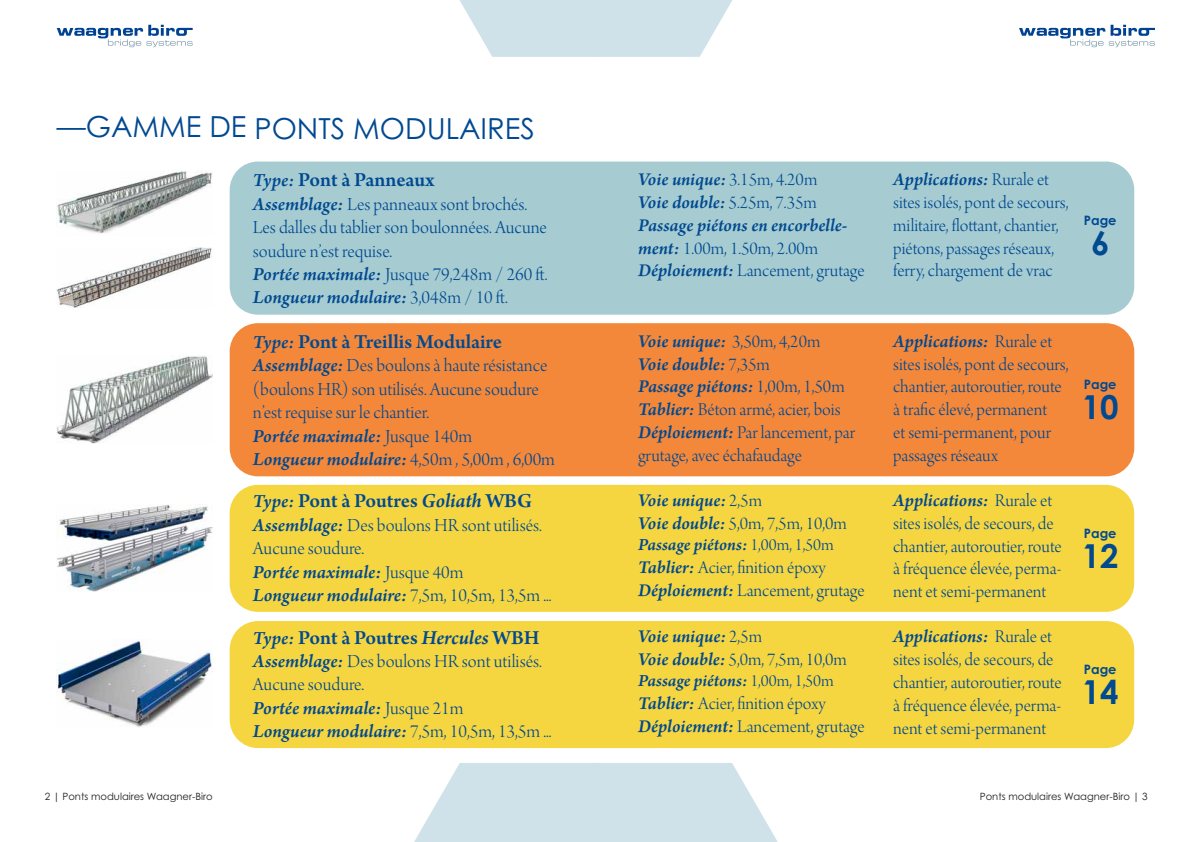
<style>
.page{position:relative;width:1191px;height:842px;background:#fff}
.page>*{position:absolute;margin:0;border:0;box-sizing:border-box;transform-origin:0 0}
.t1{font:700 33px "Century Gothic Pro";color:#014990}
.t2{font:29px "Century Gothic Pro";color:#014990}
.t3{font:600 21px "Arno Pro";letter-spacing:-.005em;color:#014990}
.t4{font:19.5px/23.4px "Arno Pro Light Display";color:#014990}
.t5{font:italic 600 19.5px/23.4px "Arno Pro";letter-spacing:-.005em;color:#014990}
.t6{font:19px/22.8px "Arno Pro Light Display";color:#014990}
.t7{font:italic 600 19px/22.8px "Arno Pro";letter-spacing:-.005em;color:#014990}
.t8{font:italic 600 18px "Arno Pro";color:#014990}
.t9{font:700 13px "Century Gothic Pro";color:#014990}
.t10{font:10px "Century Gothic Pro";color:#231f20}
.s1{font-style:italic;font-size:19.5px}
.s2{font-family:"Arno Pro";font-weight:600;font-style:italic}
.s3{font-family:"Arno Pro Light Display";font-weight:400;font-style:normal}
.s4{font-style:italic}
</style>
<div class="page">
<svg style="left:57px;top:25px;width:136px;height:22px"></svg>
<svg style="left:1019px;top:25px;width:136px;height:22px"></svg>
<svg style="left:459px;top:0;width:273px;height:57px;background:#d4e4eb"></svg>
<svg style="left:414px;top:763px;width:364px;height:79px;background:#d5e4eb"></svg>
<div style="left:230px;top:485px;width:904px;height:127px;background:#f6d640;border-radius:28px"></div>
<div style="left:230px;top:621px;width:904px;height:127px;background:#f6d640;border-radius:28px"></div>
<div style="left:230px;top:323px;width:904px;height:153px;background:#f4883a;border-radius:28px"></div>
<div style="left:230px;top:162px;width:904px;height:153px;background:#a6ccd1;border-radius:28px"></div>
<img style="left:57px;top:170px;width:155px;height:64px">
<img style="left:57px;top:248px;width:155px;height:59px">
<img style="left:57px;top:356px;width:156px;height:87px">
<img style="left:57px;top:504px;width:156px;height:88px">
<img style="left:57px;top:640px;width:156px;height:87px">
<h2 class="t2" style="left:57px;top:111px;width:479px">—GAMME DE PONTS MODULAIRES</h2>
<p class="t3" style="left:253px;top:168px;width:183px"><span class="s1">Type:</span> Pont à Panneaux</p>
<p class="t4" style="left:253px;top:194px;width:296px"><span class="s2">Assemblage:</span> Les panneaux sont brochés.<br>Les dalles du tablier son boulonnées. Aucune soudure n’est requise.<br><span class="s2">Portée maximale:</span> Jusque 79,248m / 260 ft.</p>
<p class="t5" style="left:253px;top:287px;width:257px">Longueur modulaire: <span class="s3">3,048m / 10 ft.</span></p>
<p class="t3" style="left:253px;top:329px;width:251px"><span class="s1">Type:</span> Pont à Treillis Modulaire</p>
<p class="t4" style="left:253px;top:355px;width:296px"><span class="s2">Assemblage:</span> Des boulons à haute résistance (boulons HR) son utilisés. Aucune soudure n’est requise sur le chantier.</p>
<p class="t5" style="left:253px;top:425px;width:304px">Portée maximale: <span class="s3">Jusque 140m<br></span>Longueur modulaire: <span class="s3">4,50m , 5,00m , 6,00m</span></p>
<p class="t3" style="left:253px;top:489px;width:281px"><span class="s1">Type:</span> Pont à Poutres <span class="s4">Goliath</span> WBG</p>
<p class="t4" style="left:253px;top:515px;width:291px"><span class="s2">Assemblage:</span> Des boulons HR sont utilisés.<br>Aucune soudure.</p>
<p class="t5" style="left:253px;top:561px;width:212px">Portée maximale: <span class="s3">Jusque 40m</span></p>
<p class="t4" style="left:253px;top:585px;width:300px"><span class="s2">Longueur modulaire:</span> 7,5m, 10,5m, 13,5m ...</p>
<p class="t3" style="left:253px;top:625px;width:288px"><span class="s1">Type:</span> Pont à Poutres <span class="s4">Hercules</span> WBH</p>
<p class="t4" style="left:253px;top:651px;width:291px"><span class="s2">Assemblage:</span> Des boulons HR sont utilisés.<br>Aucune soudure.</p>
<p class="t5" style="left:253px;top:697px;width:212px">Portée maximale: <span class="s3">Jusque 21m</span></p>
<p class="t4" style="left:253px;top:721px;width:300px"><span class="s2">Longueur modulaire:</span> 7,5m, 10,5m, 13,5m ...</p>
<p class="t7" style="left:638px;top:169px;width:211px">Voie unique: <span class="s3">3.15m, 4.20m<br></span>Voie double: <span class="s3">5.25m, 7.35m<br></span>Passage piétons en encorbelle-</p>
<p class="t6" style="left:638px;top:238px;width:228px"><span class="s2">ment:</span> 1.00m, 1.50m, 2.00m<br><span class="s2">Déploiement:</span> Lancement, grutage</p>
<p class="t7" style="left:638px;top:331px;width:208px">Voie unique: <span class="s3">3,50m, 4,20m<br></span>Voie double: <span class="s3">7,35m<br></span>Passage piétons: <span class="s3">1,00m, 1,50m</span></p>
<p class="t6" style="left:638px;top:399px;width:218px"><span class="s2">Tablier:</span> Béton armé, acier, bois<br><span class="s2">Déploiement:</span> Par lancement, par grutage, avec échafaudage</p>
<p class="t7" style="left:638px;top:490px;width:125px">Voie unique: <span class="s3">2,5m</span></p>
<p class="t6" style="left:638px;top:513px;width:210px"><span class="s2">Voie double:</span> 5,0m, 7,5m, 10,0m</p>
<p class="t8" style="left:638px;top:534px;width:197px">Passage piétons: <span class="s3">1,00m, 1,50m</span></p>
<p class="t6" style="left:638px;top:557px;width:228px"><span class="s2">Tablier:</span> Acier, finition époxy<br><span class="s2">Déploiement:</span> Lancement, grutage</p>
<p class="t7" style="left:638px;top:626px;width:125px">Voie unique: <span class="s3">2,5m</span></p>
<p class="t6" style="left:638px;top:649px;width:210px"><span class="s2">Voie double:</span> 5,0m, 7,5m, 10,0m</p>
<p class="t8" style="left:638px;top:670px;width:197px">Passage piétons: <span class="s3">1,00m, 1,50m</span></p>
<p class="t6" style="left:638px;top:693px;width:228px"><span class="s2">Tablier:</span> Acier, finition époxy<br><span class="s2">Déploiement:</span> Lancement, grutage</p>
<p class="t7" style="left:893px;top:169px;width:157px">Applications: <span class="s3">Rurale et</span></p>
<p class="t6" style="left:893px;top:192px;width:177px">sites isolés, pont de secours, militaire, flottant, chantier, piétons, passages réseaux, ferry, chargement de vrac</p>
<p class="t9" style="left:1083px;top:212px;width:34px">Page</p>
<h1 class="t1" style="left:1091px;top:223px;width:20px">6</h1>
<p class="t7" style="left:893px;top:331px;width:160px">Applications: <span class="s3">Rurale et</span></p>
<p class="t6" style="left:893px;top:354px;width:177px">sites isolés, pont de secours, chantier, autoroutier, route à trafic élevé, permanent<br>et semi-permanent, pour passages réseaux</p>
<p class="t7" style="left:893px;top:490px;width:160px">Applications: <span class="s3">Rurale et</span></p>
<p class="t6" style="left:893px;top:513px;width:170px">sites isolés, de secours, de chantier, autoroutier, route à fréquence élevée, perma&shy;nent et semi-permanent</p>
<p class="t7" style="left:893px;top:626px;width:160px">Applications: <span class="s3">Rurale et</span></p>
<p class="t6" style="left:893px;top:649px;width:170px">sites isolés, de secours, de chantier, autoroutier, route à fréquence élevée, perma&shy;nent et semi-permanent</p>
<p class="t9" style="left:1083px;top:376px;width:34px">Page</p>
<h1 class="t1" style="left:1081px;top:387px;width:38px">10</h1>
<p class="t9" style="left:1083px;top:525px;width:34px">Page</p>
<h1 class="t1" style="left:1081px;top:535px;width:38px">12</h1>
<p class="t9" style="left:1083px;top:661px;width:34px">Page</p>
<h1 class="t1" style="left:1081px;top:672px;width:38px">14</h1>
<p class="t10" style="left:45px;top:790px;width:169px">2 | Ponts modulaires Waagner-Biro</p>
<p class="t10" style="left:979px;top:790px;width:169px">Ponts modulaires Waagner-Biro | 3</p>
</div>
